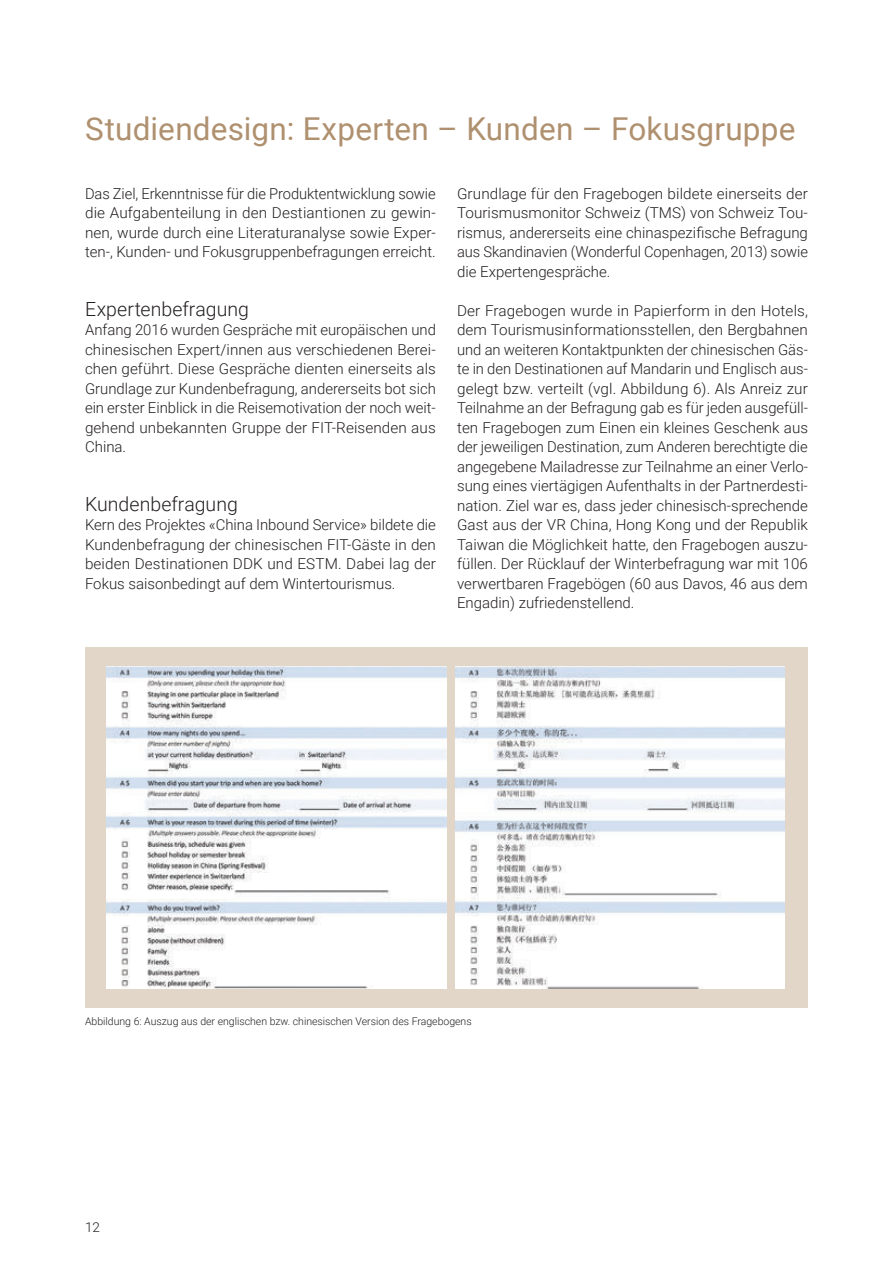
<style>
.page{position:relative;width:893px;height:1263px;background:#fff}
.page>*{position:absolute;margin:0;border:0;box-sizing:border-box;transform-origin:0 0}
.t1{font:31.5px "Roboto";letter-spacing:.005em;color:#af906f}
.t2{font:300 19.5px "Roboto";color:#231f20}
.t3{font:300 15px/19.5px "Roboto";color:#231f20;text-align:justify}
.t4{font:300 13.5px "Roboto";color:#231f20}
.t5{font:300 10.5px "Roboto";color:#231f20}
</style>
<div class="page">
<div style="left:85px;top:647px;width:723px;height:361px;background:#e2d6c8"></div>
<img style="left:455px;top:667px;width:329px;height:322px">
<img style="left:106px;top:667px;width:340px;height:322px">
<h1 class="t1" style="left:85px;top:107px;width:712px">Studiendesign: Experten – Kunden – Fokusgruppe</h1>
<p class="t3" style="left:85px;top:183px;width:352px">Das Ziel, Erkenntnisse für die Produktentwicklung sowie die Aufgabenteilung in den Destiantionen zu gewin&shy;nen, wurde durch eine Literaturanalyse sowie Exper&shy;ten-, Kunden- und Fokusgruppenbefragungen erreicht.</p>
<h2 class="t2" style="left:85px;top:295px;width:166px">Expertenbefragung</h2>
<p class="t3" style="left:85px;top:320px;width:352px">Anfang 2016 wurden Gespräche mit europäischen und chinesischen Expert/innen aus verschiedenen Berei&shy;chen geführt. Diese Gespräche dienten einerseits als Grundlage zur Kundenbefragung, andererseits bot sich ein erster Einblick in die Reisemotivation der noch weit&shy;gehend unbekannten Gruppe der FIT-Reisenden aus China.</p>
<h2 class="t2" style="left:85px;top:490px;width:154px">Kundenbefragung</h2>
<p class="t3" style="left:85px;top:515px;width:352px">Kern des Projektes «China Inbound Service» bildete die Kundenbefragung der chinesischen FIT-Gäste in den beiden Destinationen DDK und ESTM. Dabei lag der Fokus saisonbedingt auf dem Wintertourismus.</p>
<p class="t3" style="left:457px;top:183px;width:352px">Grundlage für den Fragebogen bildete einerseits der Tourismusmonitor Schweiz (TMS) von Schweiz Tou&shy;rismus, andererseits eine chinaspezifische Befragung aus Skandinavien (Wonderful Copenhagen, 2013) sowie die Expertengespräche.</p>
<p class="t3" style="left:457px;top:300px;width:352px">Der Fragebogen wurde in Papierform in den Hotels, dem Tourismusinformationsstellen, den Bergbahnen und an weiteren Kontaktpunkten der chinesischen Gäs&shy;te in den Destinationen auf Mandarin und Englisch aus&shy;gelegt bzw. verteilt (vgl. Abbildung 6). Als Anreiz zur Teilnahme an der Befragung gab es für jeden ausgefüll&shy;ten Fragebogen zum Einen ein kleines Geschenk aus der jeweiligen Destination, zum Anderen berechtigte die angegebene Mailadresse zur Teilnahme an einer Verlo&shy;sung eines viertägigen Aufenthalts in der Partnerdesti&shy;nation. Ziel war es, dass jeder chinesisch-sprechende Gast aus der VR China, Hong Kong und der Republik Taiwan die Möglichkeit hatte, den Fragebogen auszu&shy;füllen. Der Rücklauf der Winterbefragung war mit 106 verwertbaren Fragebögen (60 aus Davos, 46 aus dem Engadin) zufriedenstellend.</p>
<p class="t5" style="left:85px;top:1014px;width:388px">Abbildung 6: Auszug aus der englischen bzw. chinesischen Version des Fragebogens</p>
<p class="t4" style="left:85px;top:1218px;width:16px">12</p>
</div>
